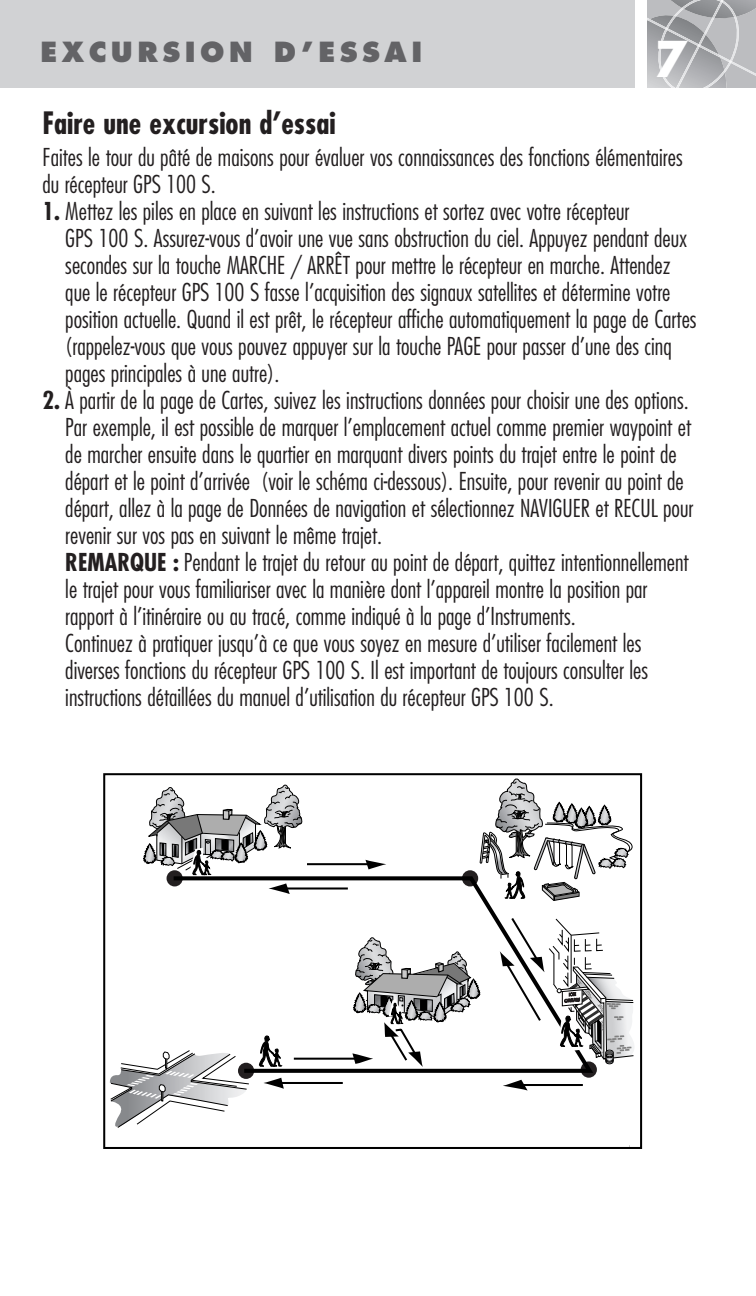
<style>
.page{position:relative;width:756px;height:1296px;background:#fff}
.page>*{position:absolute;margin:0;border:0;box-sizing:border-box;transform-origin:0 0}
.t1{font:700 48px "Futura";color:#fff}
.t2{font:700 condensed 30px "Futura";color:#231f20}
.t3{font:800 27px "Futura";letter-spacing:.165em;color:#636366}
.t4{font:300 condensed 24px/27px "Futura";color:#231f20}
.s1{font-weight:700}
</style>
<div class="page">
<div style="left:0;top:0;width:634px;height:88px;background:#d1d2d4"></div>
<svg style="left:648px;top:0;width:108px;height:88px;background:#b2b3b6"></svg>
<div style="left:103px;top:773px;width:539px;height:376px;border:2px solid #000"></div>
<svg style="left:462px;top:870px;width:16px;height:16px"></svg>
<svg style="left:581px;top:1061px;width:16px;height:17px"></svg>
<svg style="left:284px;top:874px;width:313px;height:201px"></svg>
<hr style="left:307px;top:863px;width:68px;height:2px;background:#000">
<svg style="left:365px;top:860px;width:21px;height:9px"></svg>
<hr style="left:280px;top:887px;width:68px;height:3px;background:#000">
<hr style="left:294px;top:1058px;width:68px;height:2px;background:#000">
<hr style="left:275px;top:1082px;width:68px;height:2px;background:#000">
<hr style="left:515px;top:1084px;width:68px;height:2px;background:#000">
<svg style="left:503px;top:1080px;width:25px;height:11px"></svg>
<svg style="left:109px;top:1035px;width:175px;height:93px"></svg>
<svg style="left:479px;top:775px;width:156px;height:130px"></svg>
<svg style="left:500px;top:916px;width:134px;height:149px"></svg>
<svg style="left:352px;top:937px;width:129px;height:130px"></svg>
<svg style="left:143px;top:784px;width:161px;height:110px"></svg>
<p class="t3" style="left:41px;top:40px;width:383px">EXCURSION D’ESSAI</p>
<h1 class="t1" style="left:655px;top:37px;width:34px">7</h1>
<p class="t2" style="left:42px;top:110px;width:295px">Faire une excursion d’essai</p>
<p class="t4" style="left:42px;top:146px;width:642px">Faites le tour du pâté de maisons pour évaluer vos connaissances des fonctions élémentaires du récepteur GPS 100 S.</p>
<p class="t4" style="left:65px;top:200px;width:633px;text-indent:-23px"><span class="s1">1.</span> Mettez les piles en place en suivant les instructions et sortez avec votre récepteur<br>GPS 100 S. Assurez-vous d’avoir une vue sans obstruction du ciel. Appuyez pendant deux secondes sur la touche MARCHE / ARRÊT pour mettre le récepteur en marche. Attendez que le récepteur GPS 100 S fasse l’acquisition des signaux satellites et détermine votre position actuelle. Quand il est prêt, le récepteur affiche automatiquement la page de Cartes (rappelez-vous que vous pouvez appuyer sur la touche PAGE pour passer d’une des cinq pages principales à une autre).</p>
<p class="t4" style="left:65px;top:389px;width:630px;text-indent:-23px"><span class="s1">2.</span> À partir de la page de Cartes, suivez les instructions données pour choisir une des options.<br>Par exemple, il est possible de marquer l’emplacement actuel comme premier waypoint et de marcher ensuite dans le quartier en marquant divers points du trajet entre le point de départ et le point d’arrivée (voir le schéma ci-dessous). Ensuite, pour revenir au point de départ, allez à la page de Données de navigation et sélectionnez NAVIGUER et RECUL pour revenir sur vos pas en suivant le même trajet.<br><span class="s1">REMARQUE :</span> Pendant le trajet du retour au point de départ, quittez intentionnellement le trajet pour vous familiariser avec la manière dont l’appareil montre la position par rapport à l’itinéraire ou au tracé, comme indiqué à la page d’Instruments.<br>Continuez à pratiquer jusqu’à ce que vous soyez en mesure d’utiliser facilement les diverses fonctions du récepteur GPS 100 S. Il est important de toujours consulter les instructions détaillées du manuel d’utilisation du récepteur GPS 100 S.</p>
</div>
